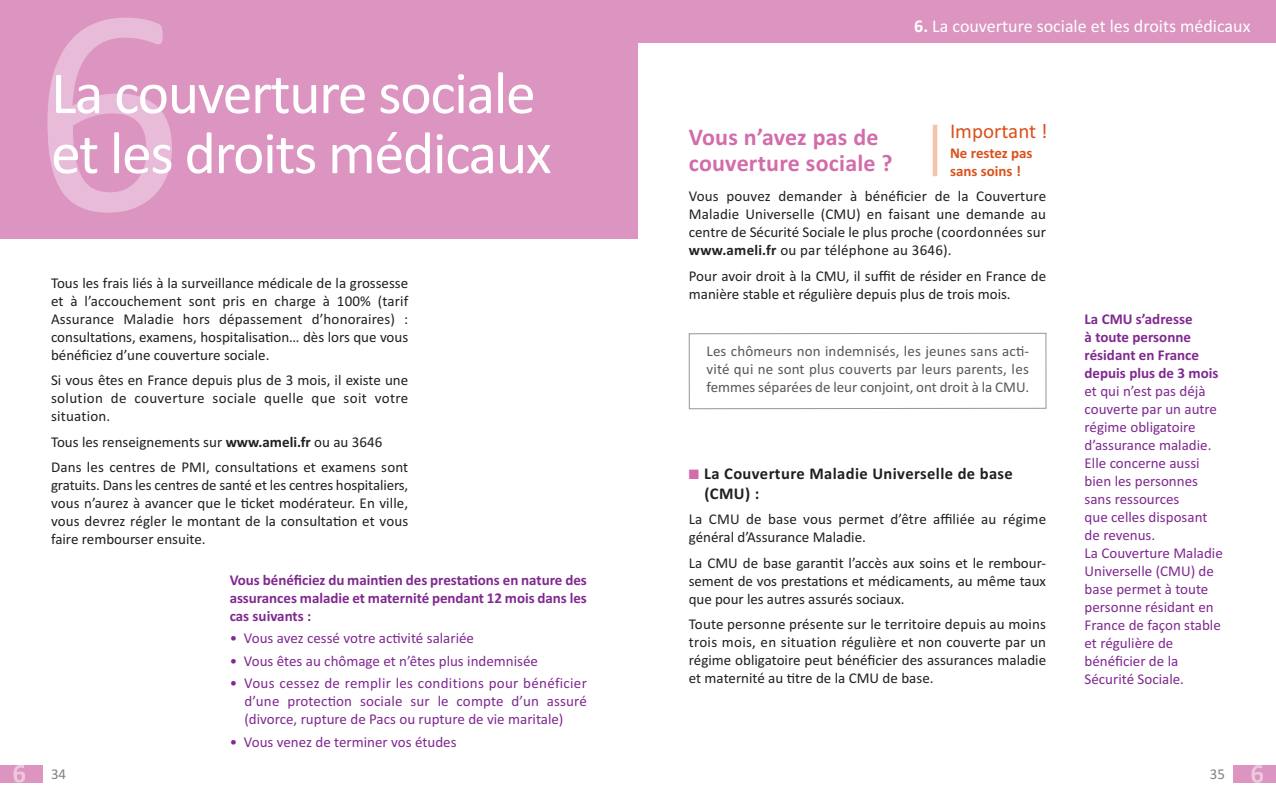
<style>
.page{position:relative;width:1276px;height:808px;background:#fff}
.page>*{position:absolute;margin:0;border:0;box-sizing:border-box;transform-origin:0 0}
.t1{font:60px/60px "Calibri";letter-spacing:-.025em;color:#fff}
.t2{font:700 24px/25.5px "Calibri";letter-spacing:.01em;color:#d26caa}
.t3{font:21px "Calibri";color:#da511d}
.t4{font:18px "Calibri";color:#fff}
.t5{font:700 16.5px/19.8px "Calibri";letter-spacing:.025em;color:#231f20}
.t6{font:15px/18px "Calibri";color:#231f20;text-align:justify}
.t7{font:15px/18px "Calibri";color:#802990;text-align:justify}
.t8{font:700 15px/18px "Calibri";color:#802990;text-align:justify}
.t9{font:15px/18px "Calibri";letter-spacing:-.005em;color:#57585a;text-align:justify}
.t10{font:700 15px/18px "Calibri";color:#da511d}
.t11{font:15px "Calibri";color:#808285}
.s1{font-weight:700}
.s2{color:#d26caa}
</style>
<div class="page">
<div style="left:631px;top:0;width:645px;height:43px;background:#dc94c0"></div>
<div style="left:0;top:765px;width:43px;height:17px;background:#dc94c0"></div>
<svg style="left:14px;top:765px;width:11px;height:17px"></svg>
<div style="left:1233px;top:765px;width:43px;height:17px;background:#dc94c0"></div>
<svg style="left:1251px;top:765px;width:12px;height:18px"></svg>
<div style="left:0;top:0;width:638px;height:239px;background:#dc94c0"></div>
<svg style="left:47px;top:18px;width:125px;height:195px"></svg>
<svg style="left:688px;top:333px;width:358px;height:76px"></svg>
<div style="left:932px;top:125px;width:5px;height:51px;background:#f4c4a7"></div>
<h1 class="t1" style="left:51px;top:62px;width:502px">La couverture sociale et les droits médicaux</h1>
<p class="t6" style="left:51px;top:273px;width:359px">Tous les frais liés à la surveillance médicale de la grossesse et à l’accouchement sont pris en charge à 100% (tarif Assurance Maladie hors dépassement d’honoraires) : consultations, examens, hospitalisation… dès lors que vous bénéficiez d’une couverture sociale.</p>
<p class="t6" style="left:51px;top:371px;width:359px">Si vous êtes en France depuis plus de 3 mois, il existe une solution de couverture sociale quelle que soit votre situation.</p>
<p class="t6" style="left:51px;top:429px;width:359px;line-height:25.5px">Tous les renseignements sur <span class="s1">www.ameli.fr</span> ou au 3646<br>Dans les centres de PMI, consultations et examens sont</p>
<p class="t6" style="left:51px;top:476px;width:359px">gratuits. Dans les centres de santé et les centres hospitaliers, vous n’aurez à avancer que le ticket modérateur. En ville, vous devrez régler le montant de la consultation et vous faire rembourser ensuite.</p>
<p class="t8" style="left:230px;top:571px;width:359px">Vous bénéficiez du maintien des prestations en nature des assurances maladie et maternité pendant 12 mois dans les cas suivants :</p>
<p class="t7" style="left:230px;top:629px;width:246px">• Vous avez cessé votre activité salariée</p>
<p class="t7" style="left:230px;top:652px;width:310px">• Vous êtes au chômage et n’êtes plus indemnisée</p>
<p class="t7" style="left:244px;top:674px;width:344px;text-indent:-15px">• Vous cessez de remplir les conditions pour bénéficier d’une protection sociale sur le compte d’un assuré (divorce, rupture de Pacs ou rupture de vie maritale)</p>
<p class="t7" style="left:230px;top:733px;width:228px">• Vous venez de terminer vos études</p>
<p class="t4" style="left:914px;top:15px;width:338px"><span class="s1">6.</span> La couverture sociale et les droits médicaux</p>
<h2 class="t2" style="left:689px;top:124px;width:205px">Vous n’avez pas de couverture sociale ?</h2>
<h3 class="t3" style="left:950px;top:118px;width:99px">Important !</h3>
<p class="t10" style="left:950px;top:144px;width:84px">Ne restez pas sans soins !</p>
<p class="t6" style="left:689px;top:187px;width:359px">Vous pouvez demander à bénéficier de la Couverture Maladie Universelle (CMU) en faisant une demande au centre de Sécurité Sociale le plus proche (coordonnées sur <span class="s1">www.ameli.fr</span> ou par téléphone au 3646).</p>
<p class="t6" style="left:689px;top:266px;width:359px">Pour avoir droit à la CMU, il suffit de résider en France de manière stable et régulière depuis plus de trois mois.</p>
<p class="t9" style="left:706px;top:342px;width:324px">Les chômeurs non indemnisés, les jeunes sans acti&shy;vité qui ne sont plus couverts par leurs parents, les femmes séparées de leur conjoint, ont droit à la CMU.</p>
<p class="t5" style="left:704px;top:463px;width:310px;text-indent:-16px"><span class="s2">■</span> La Couverture Maladie universelle de base (CMu) :</p>
<p class="t6" style="left:689px;top:510px;width:359px">La CMU de base vous permet d’être affiliée au régime général d’Assurance Maladie.</p>
<p class="t6" style="left:689px;top:554px;width:359px">La CMU de base garantit l’accès aux soins et le rembour&shy;sement de vos prestations et médicaments, au même taux que pour les autres assurés sociaux.</p>
<p class="t6" style="left:689px;top:615px;width:359px">Toute personne présente sur le territoire depuis au moins trois mois, en situation régulière et non couverte par un régime obligatoire peut bénéficier des assurances maladie et maternité au titre de la CMU de base.</p>
<p class="t8" style="left:1084px;top:310px;width:135px;text-align:left">La CMu s’adresse<br>à toute personne résidant en France depuis plus de 3 mois</p>
<p class="t7" style="left:1084px;top:382px;width:140px;text-align:left">et qui n’est pas déjà couverte par un autre régime obligatoire d’assurance maladie.<br>Elle concerne aussi bien les personnes sans ressources<br>que celles disposant de revenus.<br>La Couverture Maladie<br>Universelle (CMU) de base permet à toute personne résidant en<br>France de façon stable et régulière de bénéficier de la<br>Sécurité Sociale.</p>
<p class="t11" style="left:51px;top:765px;width:17px">34</p>
<p class="t11" style="left:1209px;top:765px;width:17px">35</p>
</div>
